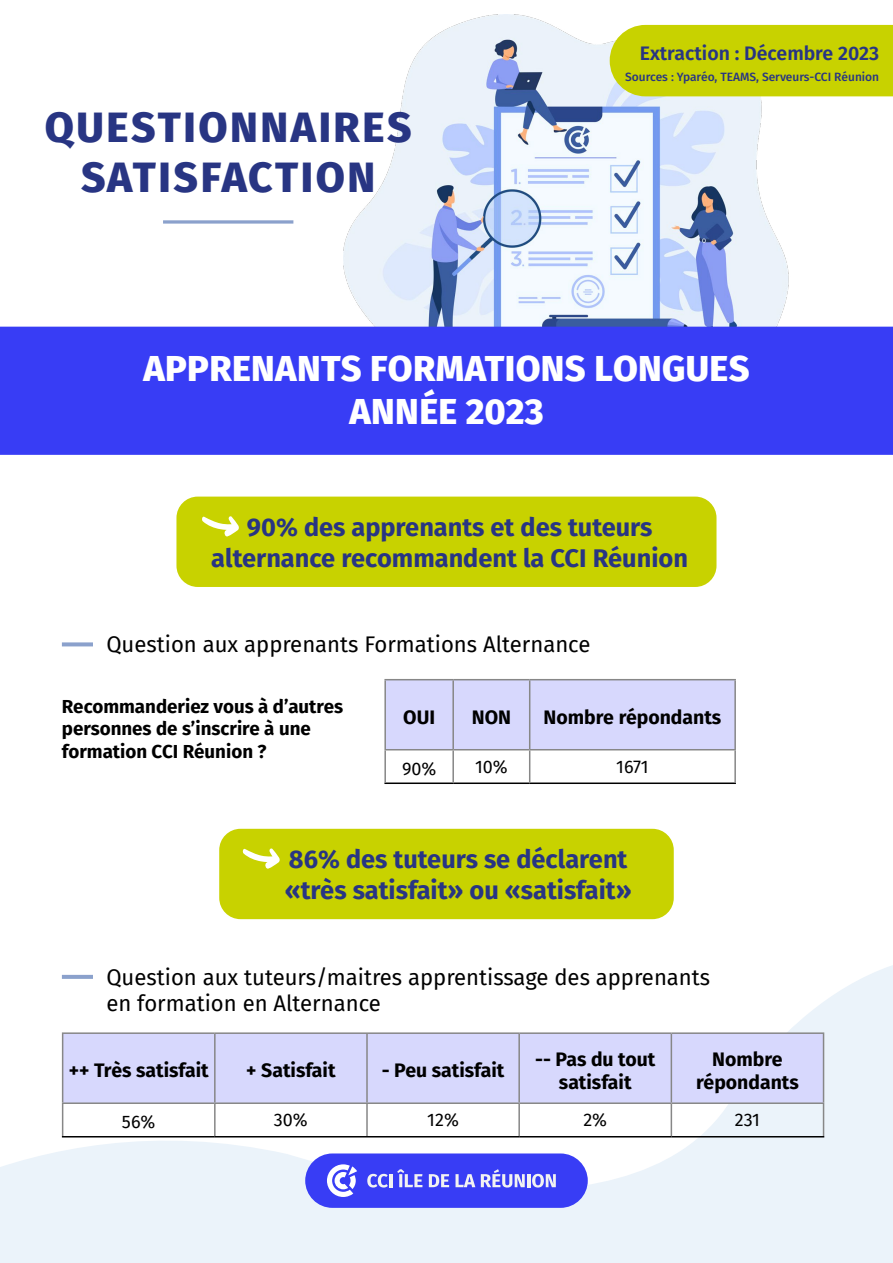
<style>
.page{position:relative;width:893px;height:1263px;background:#fff}
.page>*{position:absolute;margin:0;border:0;box-sizing:border-box;transform-origin:0 0}
.t1{font:800 42.3px/50.8px "Fira Sans";letter-spacing:.06em;color:#283583;text-align:center}
.t2{font:800 36px/43.2px "Fira Sans";letter-spacing:.01em;color:#fff;text-align:center}
.t3{font:700 25.5px/30.6px "Fira Sans";color:#283583;text-align:center}
.t4{font:22.05px/26.5px "Fira Sans";color:#000}
.t5{font:700 19.5px/23.4px "Fira Sans";color:#000;text-align:center}
.t6{font:600 19.5px "Fira Sans";color:#283583}
.t7{font:700 18.75px/22.5px "Fira Sans";color:#000}
.t8{font:18px "Fira Sans";color:#000}
.t9{font:500 12px "Fira Sans";color:#283583}
</style>
<div class="page">
<img style="left:344px;top:15px;width:446px;height:312px">
<div style="left:0;top:327px;width:893px;height:128px;background:#383df5"></div>
<svg style="left:0;top:965px;width:893px;height:298px;fill:#ebf3fa"></svg>
<div style="left:176px;top:497px;width:540px;height:90px;background:#c8d200;border-radius:21px"></div>
<div style="left:219px;top:829px;width:455px;height:90px;background:#c8d200;border-radius:21px"></div>
<svg style="left:202px;top:516px;width:37px;height:21px"></svg>
<svg style="left:242px;top:848px;width:38px;height:21px"></svg>
<div style="left:305px;top:1153px;width:283px;height:55px;background:#383df5;border-radius:27px"></div>
<svg style="left:327px;top:1164px;width:30px;height:33px"></svg>
<svg style="left:367px;top:1169px;width:55px;height:18px"></svg>
<svg style="left:429px;top:1174px;width:20px;height:13px"></svg>
<svg style="left:455px;top:1174px;width:20px;height:13px"></svg>
<svg style="left:481px;top:1169px;width:75px;height:18px"></svg>
<svg style="left:163px;top:220px;width:130px;height:4px"></svg>
<svg style="left:62px;top:642px;width:31px;height:4px"></svg>
<hr style="left:62px;top:975px;width:31px;height:4px;background:#8ba1cc">
<div style="left:386px;top:680px;width:348px;height:69px;background:#d7d8fd"></div>
<hr style="left:384px;top:782px;width:69px;height:2px;background:#000">
<hr style="left:453px;top:782px;width:77px;height:2px;background:#000">
<hr style="left:530px;top:782px;width:206px;height:2px;background:#000">
<hr style="left:453px;top:679px;width:77px;height:1px;background:#878787">
<hr style="left:384px;top:749px;width:69px;height:1px;background:#878787">
<hr style="left:453px;top:749px;width:77px;height:1px;background:#878787">
<hr style="left:530px;top:749px;width:206px;height:1px;background:#878787">
<hr style="left:530px;top:679px;width:206px;height:1px;background:#878787">
<hr style="left:529px;top:680px;width:1px;height:69px;background:#878787">
<hr style="left:734px;top:680px;width:2px;height:69px;background:#878787">
<hr style="left:529px;top:750px;width:1px;height:32px;background:#878787">
<hr style="left:734px;top:750px;width:2px;height:32px;background:#878787">
<hr style="left:384px;top:679px;width:69px;height:1px;background:#878787">
<hr style="left:384px;top:680px;width:2px;height:69px;background:#878787">
<hr style="left:452px;top:680px;width:2px;height:69px;background:#878787">
<hr style="left:384px;top:750px;width:2px;height:32px;background:#878787">
<hr style="left:452px;top:750px;width:2px;height:32px;background:#878787">
<div style="left:63px;top:1034px;width:760px;height:68px;background:#d7d8fd"></div>
<hr style="left:62px;top:1136px;width:153px;height:1px;background:#000">
<hr style="left:215px;top:1136px;width:152px;height:1px;background:#000">
<hr style="left:367px;top:1136px;width:152px;height:1px;background:#000">
<hr style="left:519px;top:1136px;width:152px;height:1px;background:#000">
<hr style="left:671px;top:1136px;width:153px;height:1px;background:#000">
<hr style="left:215px;top:1032px;width:152px;height:2px;background:#878787">
<hr style="left:62px;top:1102px;width:153px;height:2px;background:#878787">
<hr style="left:215px;top:1102px;width:152px;height:2px;background:#878787">
<hr style="left:367px;top:1102px;width:152px;height:2px;background:#878787">
<hr style="left:519px;top:1102px;width:152px;height:2px;background:#878787">
<hr style="left:671px;top:1102px;width:153px;height:2px;background:#878787">
<hr style="left:367px;top:1032px;width:152px;height:2px;background:#878787">
<hr style="left:366px;top:1034px;width:2px;height:68px;background:#878787">
<hr style="left:519px;top:1032px;width:152px;height:2px;background:#878787">
<hr style="left:518px;top:1034px;width:2px;height:68px;background:#878787">
<hr style="left:671px;top:1032px;width:153px;height:2px;background:#878787">
<hr style="left:671px;top:1034px;width:1px;height:68px;background:#878787">
<hr style="left:823px;top:1034px;width:1px;height:68px;background:#878787">
<hr style="left:366px;top:1104px;width:2px;height:32px;background:#878787">
<hr style="left:518px;top:1104px;width:2px;height:32px;background:#878787">
<hr style="left:671px;top:1104px;width:1px;height:32px;background:#878787">
<hr style="left:823px;top:1104px;width:1px;height:32px;background:#878787">
<hr style="left:62px;top:1032px;width:153px;height:2px;background:#878787">
<hr style="left:62px;top:1034px;width:1px;height:68px;background:#878787">
<hr style="left:214px;top:1034px;width:2px;height:68px;background:#878787">
<hr style="left:62px;top:1104px;width:1px;height:32px;background:#878787">
<hr style="left:214px;top:1104px;width:2px;height:32px;background:#878787">
<div style="left:610px;top:25px;width:283px;height:71px;background:#c8d200"></div>
<h1 class="t1" style="left:45px;top:98px;width:368px">QUESTIONNAIRES<br>SATISFACTION</h1>
<p class="t6" style="left:640px;top:38px;width:241px">Extraction : Décembre 2023</p>
<p class="t9" style="left:625px;top:68px;width:256px">Sources : Yparéo, TEAMS, Serveurs-CCI Réunion</p>
<h2 class="t2" style="left:143px;top:344px;width:608px">APPRENANTS FORMATIONS LONGUES<br>ANNÉE 2023</h2>
<p class="t3" style="left:211px;top:510px;width:478px">90% des apprenants et des tuteurs alternance recommandent la CCI Réunion</p>
<p class="t4" style="left:106px;top:631px;width:486px">Question aux apprenants Formations Alternance</p>
<p class="t7" style="left:62px;top:694px;width:283px">Recommanderiez vous à d’autres personnes de s’inscrire à une formation CCI Réunion ?</p>
<p class="t5" style="left:403px;top:704px;width:33px">OUI</p>
<p class="t5" style="left:472px;top:704px;width:41px">NON</p>
<p class="t5" style="left:544px;top:704px;width:179px">Nombre répondants</p>
<p class="t8" style="left:402px;top:755px;width:36px">90%</p>
<p class="t8" style="left:475px;top:753px;width:34px">10%</p>
<p class="t8" style="left:616px;top:753px;width:34px">1671</p>
<p class="t3" style="left:285px;top:842px;width:348px;text-align:left">86% des tuteurs se déclarent «très satisfait» ou «satisfait»</p>
<p class="t4" style="left:106px;top:963px;width:605px">Question aux tuteurs/maitres apprentissage des apprenants en formation en Alternance</p>
<p class="t5" style="left:69px;top:1057px;width:142px">++ Très satisfait</p>
<p class="t5" style="left:246px;top:1057px;width:91px">+ Satisfait</p>
<p class="t5" style="left:382px;top:1057px;width:124px">- Peu satisfait</p>
<p class="t5" style="left:535px;top:1046px;width:122px">-- Pas du tout satisfait</p>
<p class="t5" style="left:696px;top:1046px;width:104px">Nombre répondants</p>
<p class="t8" style="left:122px;top:1108px;width:35px">56%</p>
<p class="t8" style="left:274px;top:1106px;width:35px">30%</p>
<p class="t8" style="left:427px;top:1106px;width:33px">12%</p>
<p class="t8" style="left:583px;top:1106px;width:25px">2%</p>
<p class="t8" style="left:735px;top:1106px;width:27px">231</p>
</div>
